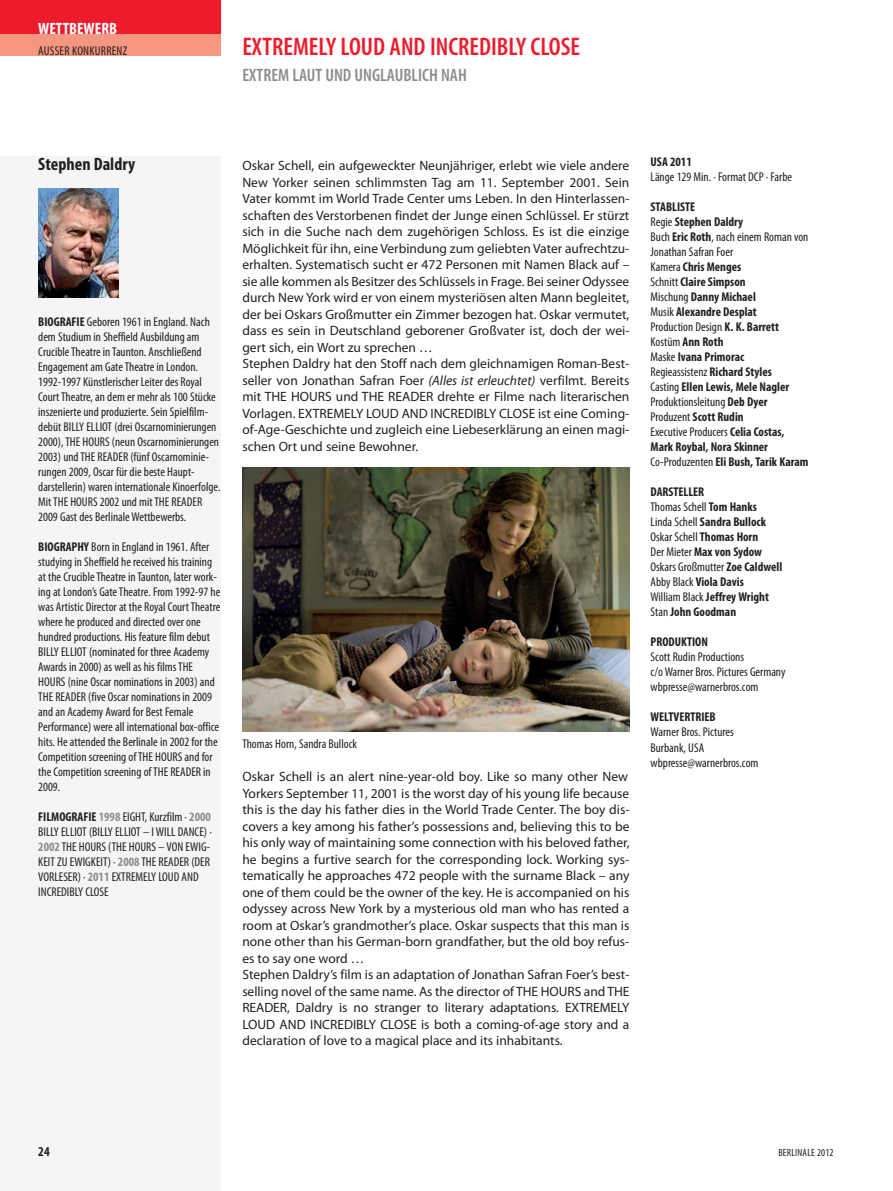
<style>
.page{position:relative;width:893px;height:1191px;background:#fff}
.page>*{position:absolute;margin:0;border:0;box-sizing:border-box;transform-origin:0 0}
.t1{font:600 condensed 25.5px "Myriad Pro";color:#ee1b2d}
.t2{font:600 condensed 18px "Myriad Pro";color:#8a8c8f}
.t3{font:700 condensed 18px "Myriad Pro";color:#231f20}
.t4{font:700 condensed 16.5px "Myriad Pro";color:#fff}
.t5{font:13.5px/16.5px "Myriad Pro";color:#231f20}
.t6{font:700 condensed 13.5px "Myriad Pro";color:#231f20}
.t7{font:condensed 12.75px/15px "Myriad Pro";color:#231f20}
.t8{font:700 condensed 12.75px/15px "Myriad Pro";color:#231f20}
.t9{font:condensed 12.75px "Myriad Pro";letter-spacing:.02em;color:#231f20}
.t10{font:condensed 10.5px "Myriad Pro";letter-spacing:.02em;color:#231f20}
.s1{font-weight:700}
.s2{font-weight:700;color:#8a8c8f}
.s3{font-style:italic}
.s4{font-weight:400}
</style>
<div class="page">
<div style="left:0;top:156px;width:221px;height:1035px;background:#f5f5f6"></div>
<div style="left:0;top:0;width:221px;height:34px;background:#ee1b2d"></div>
<div style="left:0;top:34px;width:221px;height:21px;background:#f59680"></div>
<img style="left:38px;top:189px;width:81px;height:108px">
<img style="left:242px;top:467px;width:387px;height:264px">
<p class="t4" style="left:38px;top:23px;width:80px">WETTBEWERB</p>
<p class="t9" style="left:38px;top:46px;width:91px">AUSSER KONKURRENZ</p>
<h1 class="t1" style="left:242px;top:32px;width:339px">EXTREMELY LOUD AND INCREDIBLY CLOSE</h1>
<h2 class="t2" style="left:242px;top:64px;width:226px">EXTREM LAUT UND UNGLAUBLICH NAH</h2>
<h2 class="t3" style="left:38px;top:158px;width:98px">Stephen Daldry</h2>
<p class="t7" style="left:38px;top:315px;width:184px"><span class="s1">BIOGRAFIE</span> Geboren 1961 in England. Nach dem Studium in Sheffield Ausbildung am Crucible Theatre in Taunton. Anschließend Engagement am Gate Theatre in London.<br>1992-1997 Künstlerischer Leiter des Royal Court Theatre, an dem er mehr als 100 Stücke inszenierte und produzierte. Sein Spielfilm - debüt BILLY ELLIOT (drei Oscarnominierungen 2000), THE HOURS (neun Oscarnominie run gen 2003) und THE READER (fünf Oscarnomi nie - rungen 2009, Oscar für die beste Haupt - darstellerin) waren internationale Kinoerfolge.<br>Mit THE HOURS 2002 und mit THE READER 2009 Gast des Berlinale Wettbewerbs.</p>
<p class="t7" style="left:38px;top:540px;width:184px"><span class="s1">BIOGRAPHY</span> Born in England in 1961. After studying in Sheffield he received his training at the Crucible Theatre in Taunton, later work&shy;ing at London’s Gate Theatre. From 1992-97 he was Artistic Director at the Royal Court Theatre where he produced and directed over one hundred productions. His feature film debut BILLY ELLIOT (nominated for three Academy Awards in 2000) as well as his films THE HOURS (nine Oscar nominations in 2003) and THE READER (five Oscar nominations in 2009 and an Academy Award for Best Female Performance) were all international box-office hits. He attended the Berlinale in 2002 for the Competition screening of THE HOURS and for the Competition screening of THE READER in 2009.</p>
<p class="t7" style="left:38px;top:810px;width:175px"><span class="s1">FILMOGRAFIE</span> <span class="s2">1998</span> EIGHT, Kurzfilm · <span class="s2">2000<br></span>BILLY ELLIOT (BILLY ELLIOT – I WILL DANCE) · <span class="s2">2002</span> THE HOURS (THE HOURS – VON EWIG-KEIT ZU EWIGKEIT) · <span class="s2">2008</span> THE READER (DER VORLESER) · <span class="s2">2011</span> EXTREMELY LOUD AND INCREDIBLY CLOSE</p>
<p class="t5" style="left:242px;top:159px;width:389px">Oskar Schell, ein aufgeweckter Neunjähriger, erlebt wie viele andere New Yorker seinen schlimmsten Tag am 11. September 2001. Sein Vater kommt im World Trade Center ums Leben. In den Hin ter lassen - schaften des Verstorbenen findet der Junge einen Schlüssel. Er stürzt sich in die Suche nach dem zugehörigen Schloss. Es ist die einzige Möglichkeit für ihn, eine Verbindung zum geliebten Vater aufrechtzu&shy;erhalten. Systematisch sucht er 472 Personen mit Namen Black auf – sie alle kommen als Besitzer des Schlüssels in Frage. Bei seiner Odyssee durch New York wird er von einem mysteriösen alten Mann begleitet, der bei Oskars Großmutter ein Zimmer bezogen hat. Oskar vermutet, dass es sein in Deutschland geborener Großvater ist, doch der wei&shy;gert sich, ein Wort zu sprechen …<br>Stephen Daldry hat den Stoff nach dem gleichnamigen Roman-Best - seller von Jonathan Safran Foer <span class="s3">(Alles ist erleuchtet)</span> verfilmt. Bereits mit THE HOURS und THE READER drehte er Filme nach literarischen Vorlagen. EXTREMELY LOUD AND INCREDIBLY CLOSE ist eine Coming&shy;of-Age-Geschichte und zugleich eine Liebeserklärung an einen magi&shy;schen Ort und seine Bewohner.</p>
<p class="t7" style="left:242px;top:737px;width:116px">Thomas Horn, Sandra Bullock</p>
<p class="t5" style="left:242px;top:769px;width:389px">Oskar Schell is an alert nine-year-old boy. Like so many other New Yorkers September 11, 2001 is the worst day of his young life because this is the day his father dies in the World Trade Center. The boy dis&shy;covers a key among his father’s possessions and, believing this to be his only way of maintaining some connection with his beloved father, he begins a furtive search for the corresponding lock. Working sys&shy;tematically he approaches 472 people with the surname Black – any one of them could be the owner of the key. He is accompanied on his odyssey across New York by a mysterious old man who has rented a room at Oskar’s grandmother’s place. Oskar suspects that this man is none other than his German-born grandfather, but the old boy refus&shy;es to say one word …<br>Stephen Daldry’s film is an adaptation of Jonathan Safran Foer’s best&shy;selling novel of the same name. As the director of THE HOURS and THE READER, Daldry is no stranger to literary adaptations. EXTREMELY LOUD AND INCREDIBLY CLOSE is both a coming-of-age story and a declaration of love to a magical place and its inhabitants.</p>
<p class="t8" style="left:651px;top:155px;width:43px">USA 2011</p>
<p class="t7" style="left:651px;top:170px;width:143px">Länge 129 Min. · Format DCP · Farbe</p>
<p class="t8" style="left:651px;top:200px;width:159px">STABLISTE<br><span class="s4">Regie</span> Stephen Daldry<br><span class="s4">Buch</span> Eric Roth<span class="s4">, nach einem Roman von<br>Jonathan Safran Foer<br>Kamera</span> Chris Menges<br><span class="s4">Schnitt</span> Claire Simpson<br><span class="s4">Mischung</span> Danny Michael<br><span class="s4">Musik</span> Alexandre Desplat<br><span class="s4">Production Design</span> K. K. Barrett<br><span class="s4">Kostüm</span> Ann Roth<br><span class="s4">Maske</span> Ivana Primorac<br><span class="s4">Regieassistenz</span> Richard Styles<br><span class="s4">Casting</span> Ellen Lewis, Mele Nagler<br><span class="s4">Produktionsleitung</span> Deb Dyer<br><span class="s4">Produzent</span> Scott Rudin<br><span class="s4">Executive Producers</span> Celia Costas,<br>Mark Roybal, Nora Skinner<br><span class="s4">Co-Produzenten</span> Eli Bush, Tarik Karam</p>
<p class="t8" style="left:651px;top:486px;width:133px">DARSTELLER<br><span class="s4">Thomas Schell</span> Tom Hanks<br><span class="s4">Linda Schell</span> Sandra Bullock<br><span class="s4">Oskar Schell</span> Thomas Horn<br><span class="s4">Der Mieter</span> Max von Sydow<br><span class="s4">Oskars Großmutter</span> Zoe Caldwell<br><span class="s4">Abby Black</span> Viola Davis<br><span class="s4">William Black</span> Jeffrey Wright<br><span class="s4">Stan</span> John Goodman</p>
<p class="t8" style="left:651px;top:636px;width:59px">PRODUKTION</p>
<p class="t7" style="left:651px;top:651px;width:136px">Scott Rudin Productions<br>c/o Warner Bros. Pictures Germany wbpresse@warnerbros.com</p>
<p class="t8" style="left:651px;top:711px;width:67px">WELTVERTRIEB</p>
<p class="t7" style="left:651px;top:726px;width:109px">Warner Bros. Pictures<br>Burbank, USA wbpresse@warnerbros.com</p>
<p class="t6" style="left:38px;top:1147px;width:13px">24</p>
<p class="t10" style="left:778px;top:1149px;width:57px">BERLINALE 2012</p>
</div>
